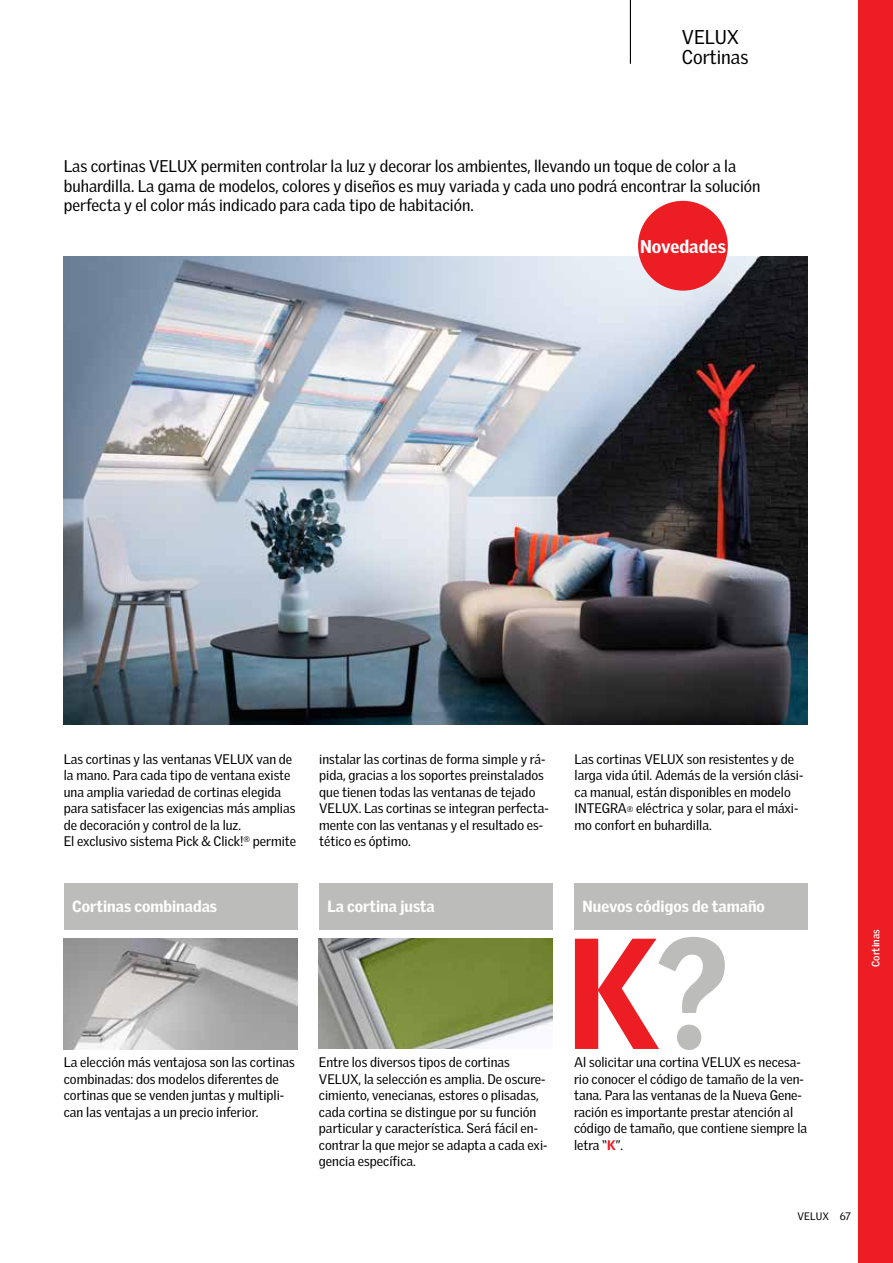
<style>
.page{position:relative;width:893px;height:1263px;background:#fff}
.page>*{position:absolute;margin:0;border:0;box-sizing:border-box;transform-origin:0 0}
.t1{font:900 153.15px "Velux Gothic";color:#ed1d24;scale:.95 1}
.t2{font:19.35px/19.4px "Velux Gothic";color:#000}
.t3{font:900 18px "Velux Gothic";color:#fff}
.t4{font:16.5px/19.5px "Velux Gothic";color:#000}
.t5{font:900 15.75px "Velux Gothic";color:#fff}
.t6{font:13.5px/16.5px "Velux Gothic";color:#000}
.t7{font:700 10.5px "Velux Gothic";color:#fff}
.t8{font:10.5px "Velux Gothic";color:#000}
.s1{font-size:7.8px}
.s2{color:#bcbdba}
.s3{font-weight:900;color:#ed1d24}
</style>
<div class="page">
<div style="left:64px;top:883px;width:234px;height:47px;background:#bcbdba"></div>
<div style="left:319px;top:883px;width:234px;height:47px;background:#bcbdba"></div>
<img style="left:319px;top:938px;width:234px;height:111px">
<img style="left:64px;top:938px;width:234px;height:111px">
<img style="left:64px;top:257px;width:744px;height:467px">
<div style="left:638px;top:201px;width:90px;height:90px;background:#ed1d24;border-radius:50%"></div>
<div style="left:574px;top:883px;width:234px;height:47px;background:#bcbdba"></div>
<div style="left:859px;top:0;width:34px;height:1263px;background:#ed1d24"></div>
<hr style="left:630px;top:0;width:1px;height:64px;background:#000">
<h2 class="t2" style="left:682px;top:27px;width:68px">VELUX<br>Cortinas</h2>
<p class="t4" style="left:64px;top:156px;width:698px">Las cortinas VELUX permiten controlar la luz y decorar los ambientes, llevando un toque de color a la buhardilla. La gama de modelos, colores y diseños es muy variada y cada uno podrá encontrar la solución perfecta y el color más indicado para cada tipo de habitación.</p>
<h3 class="t3" style="left:640px;top:235px;width:87px">Novedades</h3>
<p class="t6" style="left:64px;top:750px;width:234px">Las cortinas y las ventanas VELUX van de la mano. Para cada tipo de ventana existe una amplia variedad de cortinas elegida para satisfacer las exigencias más amplias de decoración y control de la luz.<br>El exclusivo sistema Pick &amp; Click!<sup>®</sup> permite</p>
<p class="t6" style="left:319px;top:750px;width:231px">instalar las cortinas de forma simple y rá&shy;pida, gracias a los soportes preinstalados que tienen todas las ventanas de tejado VELUX. Las cortinas se integran perfecta&shy;mente con las ventanas y el resultado es&shy;tético es óptimo.</p>
<p class="t6" style="left:575px;top:750px;width:230px">Las cortinas VELUX son resistentes y de larga vida útil. Además de la versión clási&shy;ca manual, están disponibles en modelo INTEGRA<span class="s1">®</span> eléctrica y solar, para el máxi&shy;mo confort en buhardilla.</p>
<p class="t5" style="left:72px;top:896px;width:146px">Cortinas combinadas</p>
<p class="t5" style="left:327px;top:896px;width:109px">La cortina justa</p>
<p class="t6" style="left:64px;top:1054px;width:233px">La elección más ventajosa son las cortinas combinadas: dos modelos diferentes de cortinas que se venden juntas y multipli&shy;can las ventajas a un precio inferior.</p>
<p class="t6" style="left:319px;top:1054px;width:230px">Entre los diversos tipos de cortinas VELUX, la selección es amplia. De oscure&shy;cimiento, venecianas, estores o plisadas, cada cortina se distingue por su función particular y característica. Será fácil en&shy;contrar la que mejor se adapta a cada exi&shy;gencia específica.</p>
<p class="t5" style="left:583px;top:896px;width:184px">Nuevos códigos de tamaño</p>
<h1 class="t1" style="left:566px;top:897px;width:173px">K<span class="s2">?</span></h1>
<p class="t6" style="left:574px;top:1054px;width:235px">Al solicitar una cortina VELUX es necesa&shy;rio conocer el código de tamaño de la ven&shy;tana. Para las ventanas de la Nueva Gene&shy;ración es importante prestar atención al código de tamaño, que contiene siempre la letra “<span class="s3">K</span>”.</p>
<p class="t8" style="left:797px;top:1210px;width:55px">VELUX 67</p>
<p class="t7" style="left:869px;top:967px;width:39px;rotate:-90deg">Cortinas</p>
</div>
